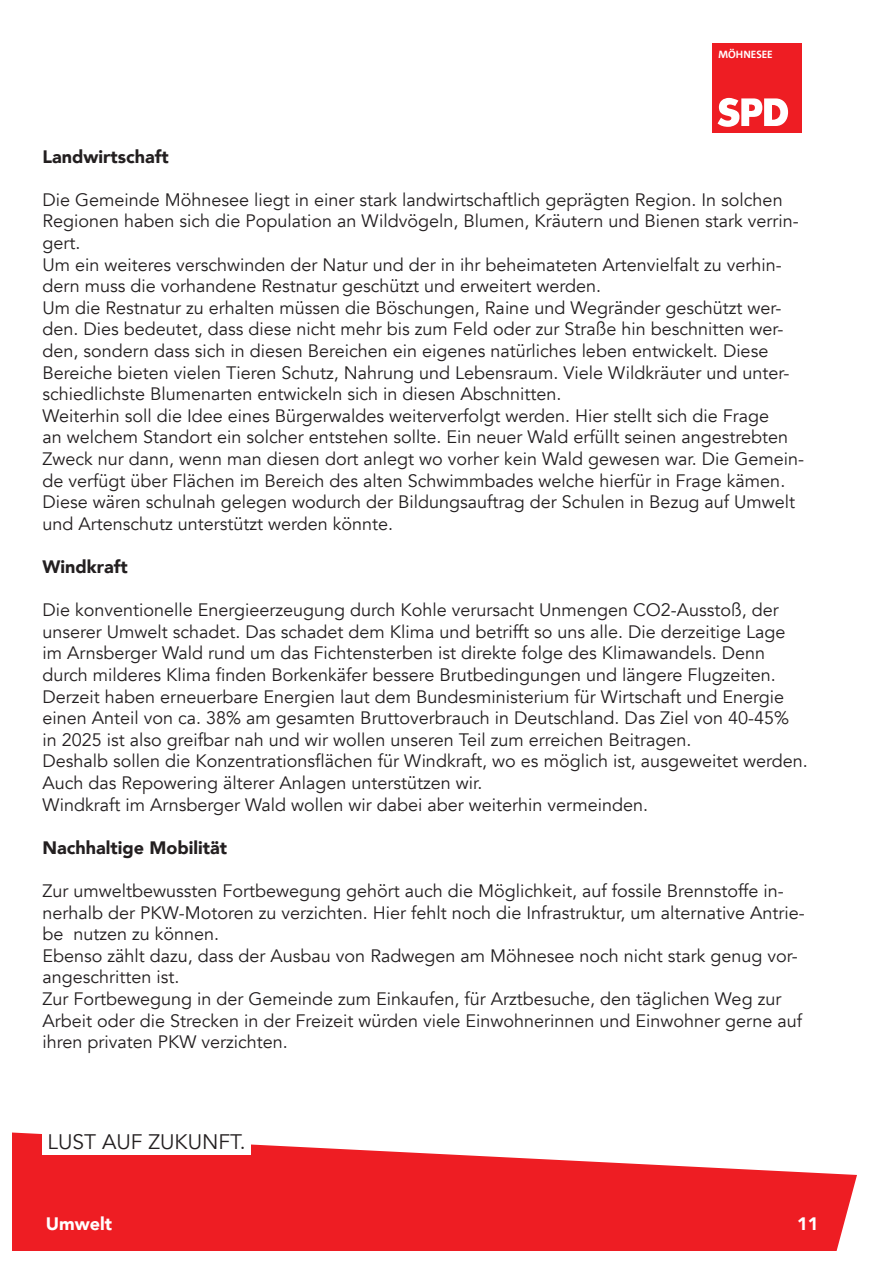
<style>
.page{position:relative;width:893px;height:1263px;background:#fff}
.page>*{position:absolute;margin:0;border:0;box-sizing:border-box;transform-origin:0 0}
.t1{font:21px "Avenir";color:#231f20}
.t2{font:18px/21.6px "Avenir";color:#231f20}
.t3{font:900 18px "Avenir";color:#231f20}
.t4{font:900 18px "Avenir";color:#fff}
.t5{font:700 10.8px "SPD The Sans Versal";color:#fff}
</style>
<div class="page">
<svg style="left:13px;top:1132px;width:844px;height:118px;fill:#ee1d23"></svg>
<div style="left:43px;top:1122px;width:208px;height:32px;background:#fff"></div>
<div style="left:712px;top:43px;width:89px;height:90px;background:#ee1d23"></div>
<svg style="left:718px;top:98px;width:70px;height:29px"></svg>
<p class="t5" style="left:718px;top:47px;width:56px">MÖHNESEE</p>
<p class="t3" style="left:43px;top:141px;width:128px">Landwirtschaft</p>
<p class="t2" style="left:43px;top:189px;width:758px">Die Gemeinde Möhnesee liegt in einer stark landwirtschaftlich geprägten Region. In solchen<br>Regionen haben sich die Population an Wildvögeln, Blumen, Kräutern und Bienen stark verrin&shy;gert.</p>
<p class="t2" style="left:43px;top:254px;width:741px">Um ein weiteres verschwinden der Natur und der in ihr beheimateten Artenvielfalt zu verhin&shy;dern muss die vorhandene Restnatur geschützt und erweitert werden.</p>
<p class="t2" style="left:43px;top:297px;width:748px">Um die Restnatur zu erhalten müssen die Böschungen, Raine und Wegränder geschützt wer&shy;den. Dies bedeutet, dass diese nicht mehr bis zum Feld oder zur Straße hin beschnitten wer&shy;den, sondern dass sich in diesen Bereichen ein eigenes natürliches leben entwickelt. Diese Bereiche bieten vielen Tieren Schutz, Nahrung und Lebensraum. Viele Wildkräuter und unter&shy;schiedlichste Blumenarten entwickeln sich in diesen Abschnitten.</p>
<p class="t2" style="left:43px;top:405px;width:763px">Weiterhin soll die Idee eines Bürgerwaldes weiterverfolgt werden. Hier stellt sich die Frage<br>an welchem Standort ein solcher entstehen sollte. Ein neuer Wald erfüllt seinen angestrebten Zweck nur dann, wenn man diesen dort anlegt wo vorher kein Wald gewesen war. Die Gemein&shy;de verfügt über Flächen im Bereich des alten Schwimmbades welche hierfür in Frage kämen.<br>Diese wären schulnah gelegen wodurch der Bildungsauftrag der Schulen in Bezug auf Umwelt und Artenschutz unterstützt werden könnte.</p>
<p class="t3" style="left:43px;top:551px;width:87px">Windkraft</p>
<p class="t2" style="left:43px;top:599px;width:744px">Die konventionelle Energieerzeugung durch Kohle verursacht Unmengen CO2-Ausstoß, der unserer Umwelt schadet. Das schadet dem Klima und betrifft so uns alle. Die derzeitige Lage im Arnsberger Wald rund um das Fichtensterben ist direkte folge des Klimawandels. Denn durch milderes Klima finden Borkenkäfer bessere Brutbedingungen und längere Flugzeiten.</p>
<p class="t2" style="left:43px;top:686px;width:748px">Derzeit haben erneuerbare Energien laut dem Bundesministerium für Wirtschaft und Energie einen Anteil von ca. 38% am gesamten Bruttoverbrauch in Deutschland. Das Ziel von 40-45% in 2025 ist also greifbar nah und wir wollen unseren Teil zum erreichen Beitragen.</p>
<p class="t2" style="left:43px;top:751px;width:767px">Deshalb sollen die Konzentrationsflächen für Windkraft, wo es möglich ist, ausgeweitet werden.<br>Auch das Repowering älterer Anlagen unterstützen wir.</p>
<p class="t2" style="left:43px;top:794px;width:607px">Windkraft im Arnsberger Wald wollen wir dabei aber weiterhin vermeinden.</p>
<p class="t3" style="left:43px;top:832px;width:186px">Nachhaltige Mobilität</p>
<p class="t2" style="left:43px;top:880px;width:764px">Zur umweltbewussten Fortbewegung gehört auch die Möglichkeit, auf fossile Brennstoffe in&shy;nerhalb der PKW-Motoren zu verzichten. Hier fehlt noch die Infrastruktur, um alternative Antrie&shy;be nutzen zu können.</p>
<p class="t2" style="left:43px;top:945px;width:757px">Ebenso zählt dazu, dass der Ausbau von Radwegen am Möhnesee noch nicht stark genug vor&shy;angeschritten ist.</p>
<p class="t2" style="left:43px;top:988px;width:761px">Zur Fortbewegung in der Gemeinde zum Einkaufen, für Arztbesuche, den täglichen Weg zur<br>Arbeit oder die Strecken in der Freizeit würden viele Einwohnerinnen und Einwohner gerne auf ihren privaten PKW verzichten.</p>
<p class="t1" style="left:48px;top:1129px;width:200px">LUST AUF ZUKUNFT.</p>
<p class="t4" style="left:46px;top:1208px;width:68px">Umwelt</p>
<p class="t4" style="left:797px;top:1208px;width:23px">11</p>
</div>
